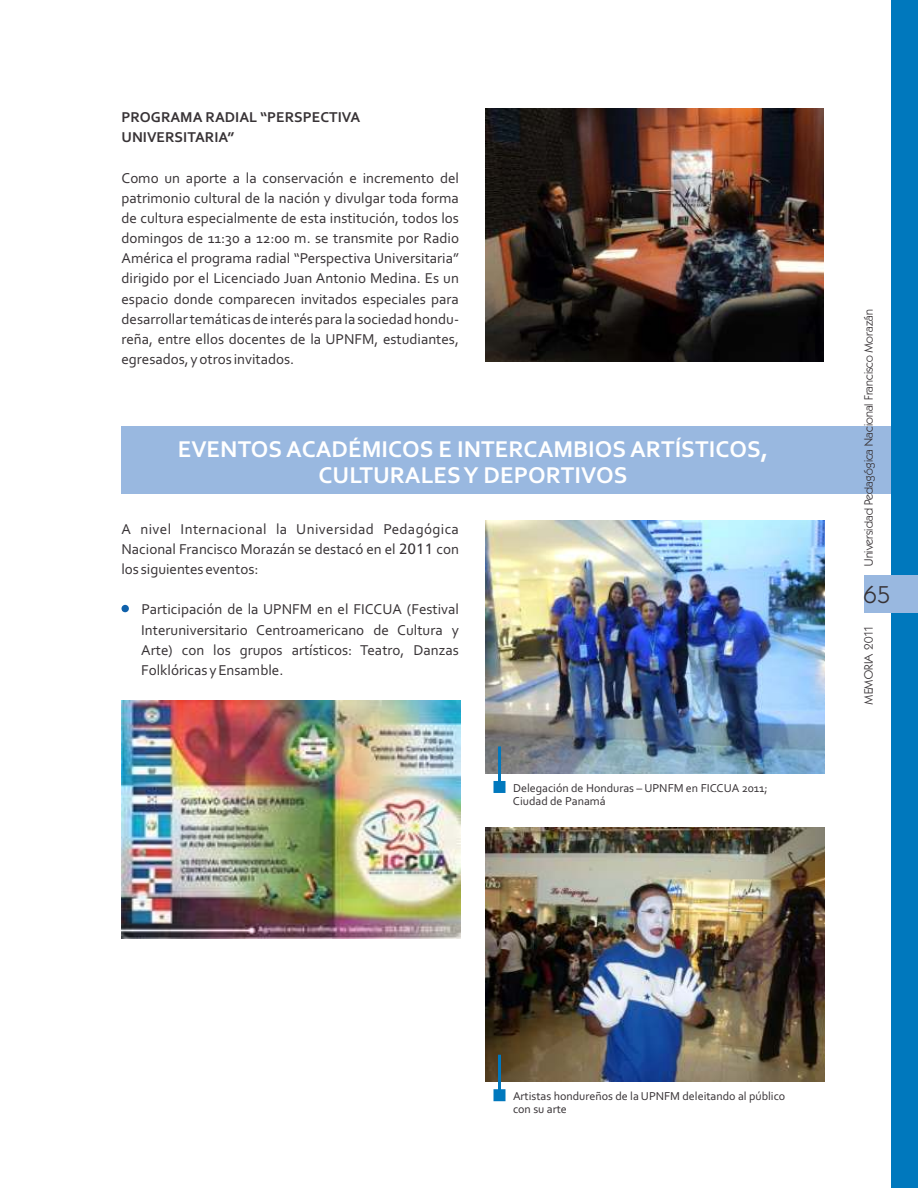
<style>
.page{position:relative;width:918px;height:1188px;background:#fff}
.page>*{position:absolute;margin:0;border:0;box-sizing:border-box;transform-origin:0 0}
.t1{font:700 24px/26.4px "Corbel";color:#fff;text-align:center}
.t2{font:24px "K792 Geometrical";color:#383336}
.t3{font:15px/20.1px "Corbel";color:#383336;text-align:justify}
.t4{font:700 15px/20.1px "Corbel";color:#383336}
.t5{font:12px/13.2px "Corbel";color:#383336}
.t6{font:12px "K792 Geometrical";color:#383336}
.s1{font-family:"Humanist 777 BT Roman B"}
</style>
<div class="page">
<div style="left:122px;top:426px;width:796px;height:68px;background:#99b8e0"></div>
<div style="left:891px;top:0;width:27px;height:1188px;background:#0078bd"></div>
<div style="left:864px;top:575px;width:54px;height:38px;background:#99b8e0"></div>
<img style="left:486px;top:108px;width:337px;height:253px">
<div style="left:121px;top:605px;width:8px;height:7px;background:#0f61ab;border-radius:50%"></div>
<img style="left:121px;top:700px;width:340px;height:239px">
<img style="left:486px;top:520px;width:338px;height:254px">
<svg style="left:494px;top:746px;width:12px;height:47px"></svg>
<img style="left:486px;top:828px;width:338px;height:254px">
<svg style="left:494px;top:1055px;width:12px;height:46px"></svg>
<p class="t4" style="left:121px;top:109px;width:240px">PROGRAMA RADIAL “PERSPECTIVA<br>UNIVERSITARIA”</p>
<p class="t3" style="left:121px;top:169px;width:339px">Como un aporte a la conservación e incremento del patrimonio cultural de la nación y divulgar toda forma de cultura especialmente de esta institución, todos los domingos de 11:30 a 12:00 m. se transmite por Radio América el programa radial “Perspectiva Universitaria” dirigido por el Licenciado Juan Antonio Medina. Es un espacio donde comparecen invitados especiales para desarrollar temáticas de interés para la sociedad hondu&shy;reña, entre ellos docentes de la UPNFM, estudiantes, egresados, y otros invitados.</p>
<h1 class="t1" style="left:178px;top:438px;width:592px">EVENTOS ACADÉMICOS E INTERCAMBIOS ARTÍSTICOS,<br>CULTURALES Y DEPORTIVOS</h1>
<p class="t3" style="left:121px;top:520px;width:339px">A nivel Internacional la Universidad Pedagógica Nacional Francisco Morazán se destacó en el <span class="s1">2011</span> con los siguientes eventos:</p>
<p class="t3" style="left:141px;top:601px;width:319px;text-indent:-20px">· Participación de la UPNFM en el FICCUA (Festival Interuniversitario Centroamericano de Cultura y Arte) con los grupos artísticos: Teatro, Danzas Folklóricas y Ensamble.</p>
<p class="t5" style="left:513px;top:782px;width:256px">Delegación de Honduras – UPNFM en FICCUA 2011;<br>Ciudad de Panamá</p>
<p class="t6" style="left:862px;top:566px;width:258px;rotate:-90deg">Universidad Pedagógica Nacional Francisco Morazán</p>
<h1 class="t2" style="left:864px;top:581px;width:28px">65</h1>
<p class="t6" style="left:862px;top:704px;width:80px;rotate:-90deg">MEMORIA 2011</p>
<p class="t5" style="left:513px;top:1090px;width:274px">Artistas hondureños de la UPNFM deleitando al público con su arte</p>
</div>
